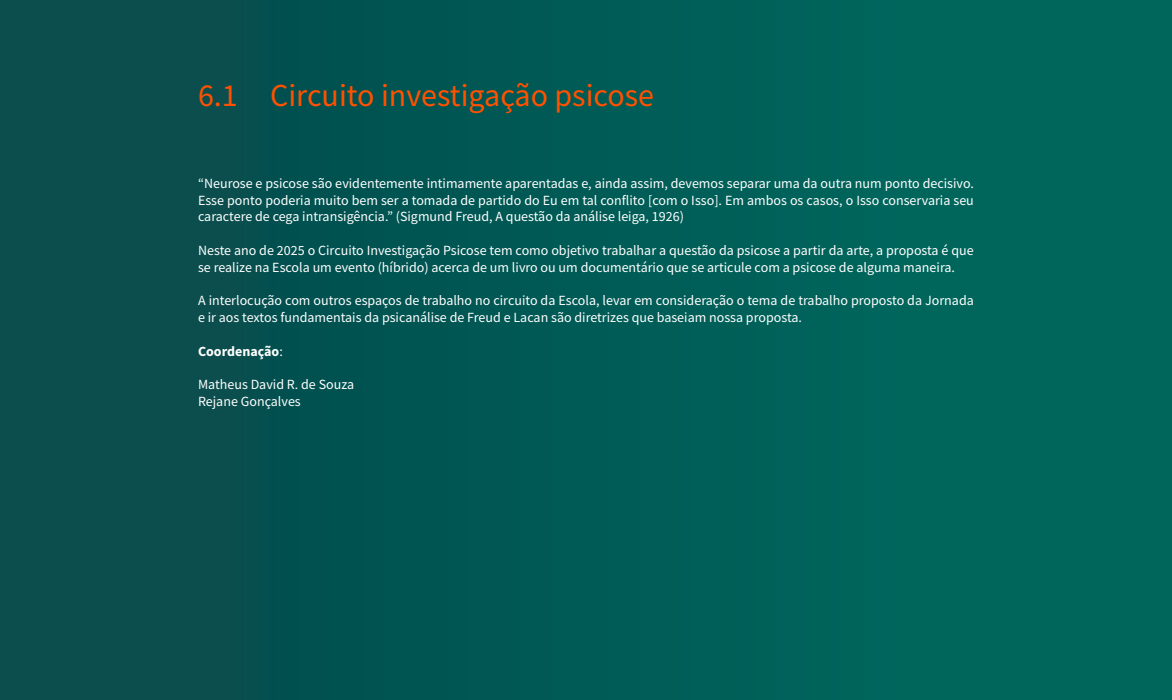
<style>
.page{position:relative;width:1172px;height:700px;background:#005a55}
.page>*{position:absolute;margin:0;border:0;box-sizing:border-box;transform-origin:0 0}
.t1{font:32px "Source Sans Pro";color:#ff5100}
.t2{font:14px/16.8px "Source Sans Pro";color:#fff}
.t3{font:700 14px "Source Sans Pro";color:#fff}
.s1{font-weight:400}
</style>
<div class="page">
<h1 class="t1" style="left:198px;top:75px;width:457px">6.1 Circuito investigação psicose</h1>
<p class="t2" style="left:198px;top:175px;width:777px;text-align:justify">“Neurose e psicose são evidentemente intimamente aparentadas e, ainda assim, devemos separar uma da outra num ponto decisivo.<br>Esse ponto poderia muito bem ser a tomada de partido do Eu em tal conflito [com o Isso]. Em ambos os casos, o Isso conservaria seu caractere de cega intransigência.” (Sigmund Freud, A questão da análise leiga, 1926)</p>
<p class="t2" style="left:198px;top:242px;width:777px">Neste ano de 2025 o Circuito Investigação Psicose tem como objetivo trabalhar a questão da psicose a partir da arte, a proposta é que se realize na Escola um evento (híbrido) acerca de um livro ou um documentário que se articule com a psicose de alguma maneira.</p>
<p class="t2" style="left:198px;top:292px;width:777px">A interlocução com outros espaços de trabalho no circuito da Escola, levar em consideração o tema de trabalho proposto da Jornada e ir aos textos fundamentais da psicanálise de Freud e Lacan são diretrizes que baseiam nossa proposta.</p>
<p class="t3" style="left:198px;top:342px;width:86px">Coordenação<span class="s1">:</span></p>
<p class="t2" style="left:198px;top:376px;width:157px">Matheus David R. de Souza<br>Rejane Gonçalves</p>
</div>
